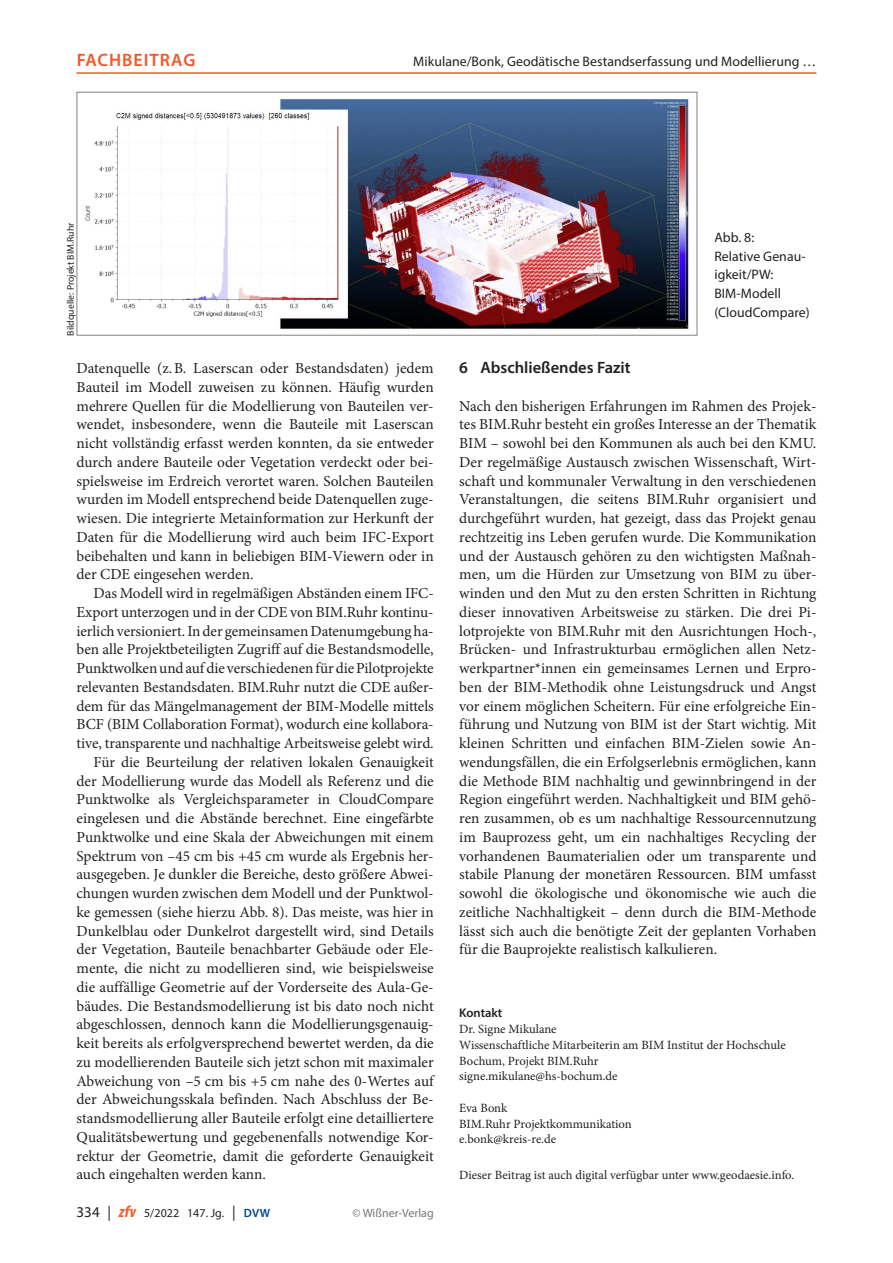
<style>
.page{position:relative;width:893px;height:1263px;background:#fff}
.page>*{position:absolute;margin:0;border:0;box-sizing:border-box;transform-origin:0 0}
.t1{font:600 18px "Myriad Pro";letter-spacing:.055em;color:#f15929}
._11_titel_1{font:600 16.5px "Myriad Pro";color:#231f20}
._01_normal{font:15.3px/18.8px "Minion Pro";letter-spacing:-.005em;color:#231f20;text-align:justify}
._01_normal_oEZ{font:15.3px/18.8px "Minion Pro";color:#231f20;text-align:justify}
._05_abb{font:13.8px/18.8px "Myriad Pro";letter-spacing:.005em;color:#231f20}
._71_kontakt{font:12.6px/15.8px "Minion Pro";letter-spacing:-.005em;color:#231f20}
._46_geodaesie-info{font:12.6px "Minion Pro";color:#231f20}
._71_kontakt_titel{font:600 12.6px "Myriad Pro";letter-spacing:-.005em;color:#231f20}
.t2{font:12px "Myriad Pro";letter-spacing:.005em;color:#231f20}
.t3{font:12px "Myriad Pro";color:#757679}
._05_abb_copyright{font:9.75px "Myriad Pro";letter-spacing:.005em;color:#231f20}
.s1{font-size:15px}
.s2{font-weight:700;font-style:italic;font-stretch:condensed;font-size:16.5px;color:#f15929}
.s3{font-weight:600;color:#014990}
</style>
<div class="page">
<img style="left:85px;top:99px;width:604px;height:231px">
<div style="left:77px;top:92px;width:620px;height:244px;border:1px solid #808285"></div>
<hr style="left:77px;top:72px;width:739px;height:2px;background:#f15929">
<p class="t1" style="left:77px;top:48px;width:118px">Fachbeitrag</p>
<p class="_05_abb" style="left:413px;top:52px;width:404px">Mikulane/Bonk, Geodätische Bestandserfassung und Modellierung …</p>
<p class="_05_abb_copyright" style="left:65px;top:336px;width:115px;rotate:-90deg">Bildquelle: Projekt BIM.Ruhr</p>
<p class="_01_normal" style="left:77px;top:359px;width:359px">Datenquelle (z.B. Laserscan oder Bestandsdaten) jedem Bauteil im Modell zuweisen zu können. Häufig wurden mehrere Quellen für die Modellierung von Bauteilen ver&shy;wendet, insbesondere, wenn die Bauteile mit Laserscan nicht vollständig erfasst werden konnten, da sie entweder durch andere Bauteile oder Vegetation verdeckt oder bei&shy;spielsweise im Erdreich verortet waren. Solchen Bauteilen wurden im Modell entsprechend beide Datenquellen zuge&shy;wiesen. Die integrierte Metainformation zur Herkunft der Daten für die Modellierung wird auch beim IFC-Export beibehalten und kann in beliebigen BIM-Viewern oder in der CDE eingesehen werden.</p>
<p class="_01_normal" style="left:77px;top:584px;width:359px;text-indent:17px">Das Modell wird in regelmäßigen Abständen einem IFC-Export unterzogen und in der CDE von BIM.Ruhr kontinu&shy;ierlich versioniert. In der gemeinsamen Datenumgebung ha&shy;ben alle Projektbeteiligten Zugriff auf die Bestandsmodelle, Punktwolken und auf die verschiedenen für die Pilotprojekte relevanten Bestandsdaten. BIM.Ruhr nutzt die CDE außer&shy;dem für das Mängelmanagement der BIM-Modelle mittels BCF (BIM Collaboration Format), wodurch eine kollabora&shy;tive, transparente und nachhaltige Arbeitsweise gelebt wird.</p>
<p class="_01_normal" style="left:77px;top:753px;width:359px;text-indent:17px">Für die Beurteilung der relativen lokalen Genauigkeit der Modellierung wurde das Modell als Referenz und die Punktwolke als Vergleichsparameter in CloudCompare eingelesen und die Abstände berechnet. Eine eingefärbte Punktwolke und eine Skala der Abweichungen mit einem Spektrum von –45 cm bis +45 cm wurde als Ergebnis her&shy;ausgegeben. Je dunkler die Bereiche, desto größere Abwei&shy;chungen wurden zwischen dem Modell und der Punktwol&shy;ke gemessen (siehe hierzu Abb. 8). Das meiste, was hier in Dunkelblau oder Dunkelrot dargestellt wird, sind Details der Vegetation, Bauteile benachbarter Gebäude oder Ele&shy;mente, die nicht zu modellieren sind, wie beispielsweise die auffällige Geometrie auf der Vorderseite des Aula-Ge&shy;bäudes. Die Bestandsmodellierung ist bis dato noch nicht abgeschlossen, dennoch kann die Modellierungsgenauig&shy;keit bereits als erfolgversprechend bewertet werden, da die zu modellierenden Bauteile sich jetzt schon mit maximaler Abweichung von –5 cm bis +5 cm nahe des 0‑Wertes auf der Abweichungsskala befinden. Nach Abschluss der Be&shy;standsmodellierung aller Bauteile erfolgt eine detailliertere Qualitätsbewertung und gegebenenfalls notwendige Kor&shy;rektur der Geometrie, damit die geforderte Genauigkeit auch eingehalten werden kann.</p>
<p class="t2" style="left:77px;top:1205px;width:195px"><span class="s1">334 |</span> <span class="s2">zfv</span> 5/2022 147. Jg. <span class="s1">|</span> <span class="s3">DVW</span></p>
<p class="t3" style="left:352px;top:1205px;width:83px">© Wißner-Verlag</p>
<p class="_05_abb" style="left:714px;top:228px;width:41px">Abb. 8:</p>
<p class="_05_abb" style="left:714px;top:246px;width:97px">Relative Genau&shy;igkeit/PW:<br>BIM-Modell (CloudCompare)</p>
<p class="_11_titel_1" style="left:459px;top:357px;width:173px">6 Abschließendes Fazit</p>
<p class="_01_normal_oEZ" style="left:459px;top:396px;width:359px">Nach den bisherigen Erfahrungen im Rahmen des Projek&shy;tes BIM.Ruhr besteht ein großes Interesse an der Thematik BIM – sowohl bei den Kommunen als auch bei den KMU.<br>Der regelmäßige Austausch zwischen Wissenschaft, Wirt&shy;schaft und kommunaler Verwaltung in den verschiedenen Veranstaltungen, die seitens BIM.Ruhr organisiert und durchgeführt wurden, hat gezeigt, dass das Projekt genau rechtzeitig ins Leben gerufen wurde. Die Kommunikation und der Austausch gehören zu den wichtigsten Maßnah&shy;men, um die Hürden zur Umsetzung von BIM zu über&shy;winden und den Mut zu den ersten Schritten in Richtung dieser innovativen Arbeitsweise zu stärken. Die drei Pi&shy;lotprojekte von BIM.Ruhr mit den Ausrichtungen Hoch-, Brücken- und Infrastrukturbau ermöglichen allen Netz&shy;werkpartner*innen ein gemeinsames Lernen und Erpro&shy;ben der BIM-Methodik ohne Leistungsdruck und Angst vor einem möglichen Scheitern. Für eine erfolgreiche Ein&shy;führung und Nutzung von BIM ist der Start wichtig. Mit kleinen Schritten und einfachen BIM-Zielen sowie An&shy;wendungsfällen, die ein Erfolgserlebnis ermöglichen, kann die Methode BIM nachhaltig und gewinnbringend in der Region eingeführt werden. Nachhaltigkeit und BIM gehö&shy;ren zusammen, ob es um nachhaltige Ressourcennutzung im Bauprozess geht, um ein nachhaltiges Recycling der vorhandenen Baumaterialien oder um transparente und stabile Planung der monetären Ressourcen. BIM umfasst sowohl die ökologische und ökonomische wie auch die zeitliche Nachhaltigkeit – denn durch die BIM-Methode lässt sich auch die benötigte Zeit der geplanten Vorhaben für die Bauprojekte realistisch kalkulieren.</p>
<p class="_71_kontakt_titel" style="left:459px;top:1005px;width:45px">Kontakt</p>
<p class="_71_kontakt" style="left:459px;top:1021px;width:99px">Dr. Signe Mikulane</p>
<p class="_71_kontakt" style="left:459px;top:1037px;width:328px">Wissenschaftliche Mitarbeiterin am BIM Institut der Hochschule<br>Bochum, Projekt BIM.Ruhr</p>
<p class="_71_kontakt" style="left:459px;top:1068px;width:160px">signe.mikulane@hs-bochum.de</p>
<p class="_71_kontakt" style="left:459px;top:1100px;width:50px">Eva Bonk</p>
<p class="_71_kontakt" style="left:459px;top:1116px;width:174px">BIM.Ruhr Projektkommunikation</p>
<p class="_71_kontakt" style="left:459px;top:1131px;width:98px">e.bonk@kreis-re.de</p>
<p class="_46_geodaesie-info" style="left:459px;top:1167px;width:336px">Dieser Beitrag ist auch digital verfügbar unter www.geodaesie.info.</p>
</div>
